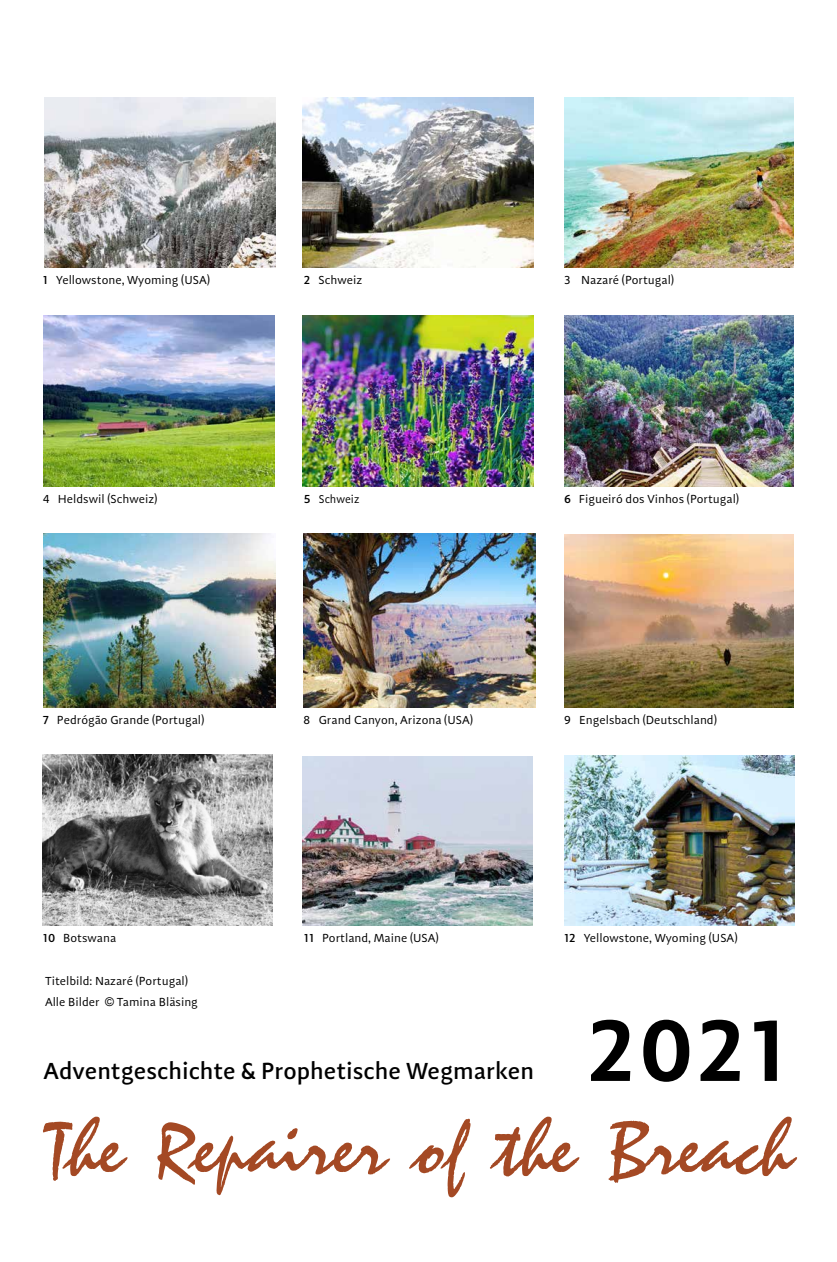
<style>
.page{position:relative;width:837px;height:1262px;background:#fff}
.page>*{position:absolute;margin:0;border:0;box-sizing:border-box;transform-origin:0 0}
.t1{font:600 90px "Adagio Sans";color:#000}
.t2{font:80px "Staccato 222 BT";color:#a44924}
.t3{font:500 24px "Adagio Sans";color:#000}
.t4{font:12px/21.4px "Adagio Sans";color:#000}
.t5{font:11.7px "Adagio Sans";color:#000;scale:.95 1}
.s1{font-weight:500}
.s2{font-weight:500;font-size:12px}
.s3{font-family:"Arial"}
</style>
<div class="page">
<img style="left:564px;top:755px;width:229px;height:170px">
<img style="left:44px;top:97px;width:231px;height:171px">
<img style="left:302px;top:97px;width:231px;height:170px">
<img style="left:564px;top:97px;width:229px;height:170px">
<img style="left:44px;top:315px;width:230px;height:171px">
<img style="left:302px;top:315px;width:231px;height:171px">
<img style="left:564px;top:315px;width:229px;height:171px">
<img style="left:43px;top:534px;width:232px;height:173px">
<img style="left:304px;top:534px;width:231px;height:173px">
<img style="left:564px;top:534px;width:229px;height:173px">
<img style="left:302px;top:756px;width:230px;height:169px">
<img style="left:43px;top:754px;width:229px;height:171px">
<p class="t4" style="left:43px;top:270px;width:168px"><span class="s1">1</span> Yellowstone, Wyoming (USA)</p>
<p class="t4" style="left:304px;top:270px;width:60px"><span class="s1">2</span> Schweiz</p>
<p class="t4" style="left:43px;top:488px;width:116px">4 Heldswil (Schweiz)</p>
<p class="t5" style="left:304px;top:491px;width:60px"><span class="s2">5</span> Schweiz</p>
<p class="t4" style="left:564px;top:270px;width:111px">3 Nazaré (Portugal)</p>
<p class="t4" style="left:564px;top:488px;width:176px"><span class="s1">6</span> Figueiró dos Vinhos (Portugal)</p>
<p class="t4" style="left:303px;top:709px;width:171px">8 Grand Canyon, Arizona (USA)</p>
<p class="t4" style="left:43px;top:710px;width:163px"><span class="s1">7</span> Pedrógão Grande (Portugal)</p>
<p class="t4" style="left:564px;top:709px;width:154px">9 Engelsbach (Deutschland)</p>
<p class="t4" style="left:43px;top:927px;width:75px"><span class="s1">10</span> Botswana</p>
<p class="t4" style="left:45px;top:970px;width:154px">Titelbild: Nazaré (Portugal)<br>Alle Bilder <span class="s3">©</span> Tamina Bläsing</p>
<p class="t4" style="left:304px;top:927px;width:136px"><span class="s1">11</span> Portland, Maine (USA)</p>
<p class="t4" style="left:564px;top:927px;width:175px"><span class="s1">12</span> Yellowstone, Wyoming (USA)</p>
<h1 class="t1" style="left:586px;top:992px;width:202px">2021</h1>
<h2 class="t2" style="left:42px;top:1103px;width:752px">The Repairer of the Breach</h2>
<h3 class="t3" style="left:44px;top:1055px;width:492px">Adventgeschichte &amp; Prophetische Wegmarken</h3>
</div>
